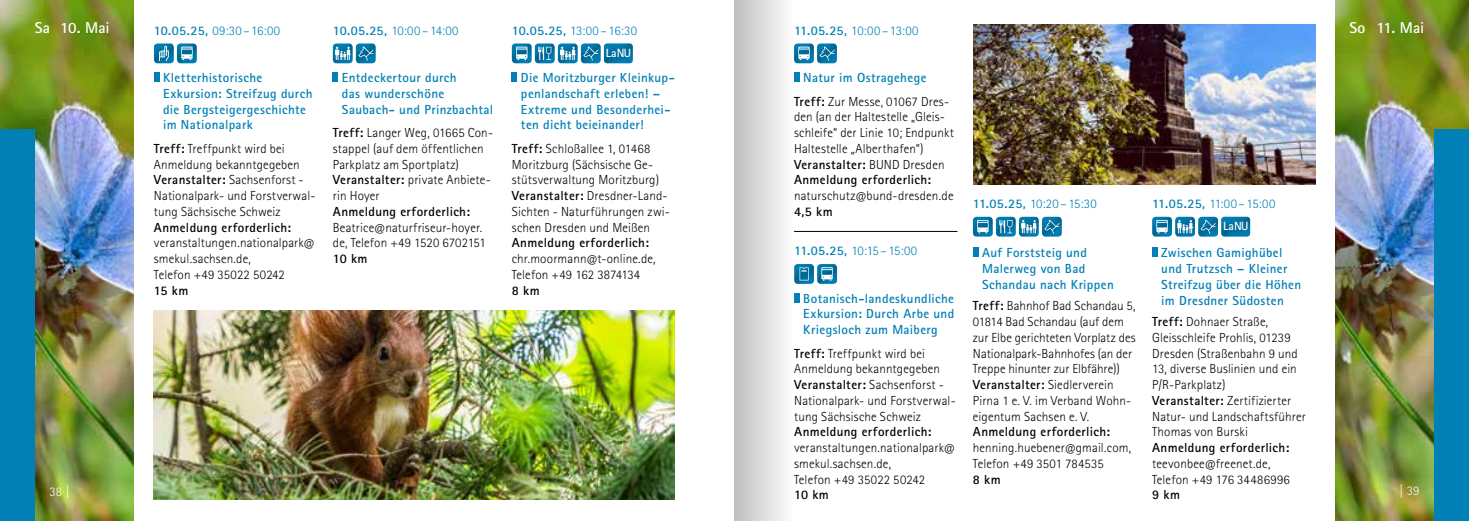
<style>
.page{position:relative;width:1469px;height:521px;background:#fff}
.page>*{position:absolute;margin:0;border:0;box-sizing:border-box;transform-origin:0 0}
.t1{font:700 15.75px "Rotis Sans Serif Pro";color:#fff}
.t2{font:300 13.12px/15.8px "Rotis Sans Serif Pro";letter-spacing:.01em;color:#000}
.t3{font:700 13.12px/15.8px "Rotis Sans Serif Pro";letter-spacing:.025em;color:#0080b5}
.t4{font:700 13.12px "Rotis Sans Serif Pro";letter-spacing:.025em;color:#000}
.t5{font:300 13.12px "Rotis Sans Serif Pro";color:#0080b5}
.t6{font:300 13.12px "Rotis Sans Serif Pro";color:#fff}
.t7{font:700 11.9px "AT Rotis Sans Serif";color:#fff}
.s1{font-weight:700}
.s2{font-weight:700;color:#0080b5}
</style>
<div class="page">
<img style="left:1335px;top:0;width:133px;height:521px">
<img style="left:0;top:0;width:134px;height:521px">
<div style="left:1434px;top:129px;width:34px;height:392px;background:#0080b5"></div>
<div style="left:0;top:129px;width:35px;height:392px;background:#0080b5"></div>
<img style="left:154px;top:43px;width:20px;height:20px">
<svg style="left:154px;top:43px;width:15px;height:18px"></svg>
<img style="left:177px;top:43px;width:20px;height:20px">
<svg style="left:177px;top:43px;width:15px;height:17px"></svg>
<div style="left:154px;top:72px;width:5px;height:10px;background:#0080b5"></div>
<img style="left:333px;top:43px;width:20px;height:20px">
<svg style="left:333px;top:44px;width:17px;height:16px"></svg>
<img style="left:356px;top:43px;width:20px;height:20px">
<svg style="left:356px;top:43px;width:17px;height:17px"></svg>
<div style="left:333px;top:72px;width:5px;height:10px;background:#0080b5"></div>
<img style="left:512px;top:43px;width:19px;height:20px">
<svg style="left:512px;top:43px;width:15px;height:17px"></svg>
<img style="left:535px;top:43px;width:19px;height:20px">
<svg style="left:535px;top:43px;width:16px;height:17px"></svg>
<img style="left:558px;top:43px;width:19px;height:20px">
<svg style="left:558px;top:44px;width:17px;height:16px"></svg>
<img style="left:581px;top:43px;width:19px;height:20px">
<svg style="left:581px;top:43px;width:17px;height:17px"></svg>
<img style="left:604px;top:43px;width:29px;height:20px">
<div style="left:512px;top:72px;width:5px;height:10px;background:#0080b5"></div>
<hr style="left:794px;top:231px;width:163px;height:1px;background:#000">
<img style="left:154px;top:311px;width:521px;height:189px">
<img style="left:973px;top:217px;width:19px;height:20px">
<svg style="left:972px;top:217px;width:16px;height:16px"></svg>
<img style="left:996px;top:217px;width:19px;height:20px">
<svg style="left:995px;top:217px;width:17px;height:16px"></svg>
<img style="left:1019px;top:217px;width:19px;height:20px">
<svg style="left:1019px;top:217px;width:17px;height:16px"></svg>
<img style="left:1042px;top:217px;width:19px;height:20px">
<svg style="left:1042px;top:217px;width:17px;height:17px"></svg>
<div style="left:972px;top:247px;width:6px;height:10px;background:#0080b5"></div>
<img style="left:1152px;top:217px;width:19px;height:20px">
<svg style="left:1152px;top:217px;width:15px;height:16px"></svg>
<img style="left:1175px;top:217px;width:19px;height:20px">
<svg style="left:1175px;top:217px;width:17px;height:16px"></svg>
<img style="left:1198px;top:217px;width:20px;height:20px">
<svg style="left:1198px;top:217px;width:17px;height:17px"></svg>
<img style="left:1221px;top:217px;width:29px;height:20px">
<div style="left:1152px;top:247px;width:5px;height:10px;background:#0080b5"></div>
<img style="left:973px;top:25px;width:342px;height:159px">
<svg style="left:734px;top:0;width:124px;height:521px"></svg>
<p class="t1" style="left:35px;top:18px;width:76px">Sa 10. Mai</p>
<p class="t5" style="left:154px;top:23px;width:128px"><span class="s1">10.05.25,</span> 09:30–16:00</p>
<p class="t1" style="left:1349px;top:18px;width:76px">So 11. Mai</p>
<p class="t3" style="left:163px;top:70px;width:151px">Kletterhistorische<br>Exkursion: Streifzug durch die Bergsteigergeschichte im Nationalpark</p>
<p class="t2" style="left:154px;top:141px;width:163px"><span class="s1">Treff:</span> Treffpunkt wird bei<br>Anmeldung bekanntgegeben<br><span class="s1">Veranstalter:</span> Sachsenforst -<br>Nationalpark- und Forstverwal&shy;tung Sächsische Schweiz</p>
<p class="t4" style="left:154px;top:219px;width:139px">Anmeldung erforderlich:</p>
<p class="t2" style="left:154px;top:235px;width:162px">veranstaltungen.nationalpark@ smekul.sachsen.de,<br>Telefon +49 35022 50242</p>
<p class="t4" style="left:154px;top:282px;width:36px">15 km</p>
<p class="t5" style="left:333px;top:23px;width:127px"><span class="s1">10.05.25,</span> 10:00–14:00</p>
<p class="t3" style="left:342px;top:70px;width:153px">Entdeckertour durch<br>das wunderschöne<br>Saubach- und Prinzbachtal</p>
<p class="t2" style="left:333px;top:125px;width:162px"><span class="s1">Treff:</span> Langer Weg, 01665 Con&shy;stappel (auf dem öffentlichen<br>Parkplatz am Sportplatz)<br><span class="s1">Veranstalter:</span> private Anbiete&shy;rin Hoyer</p>
<p class="t4" style="left:333px;top:203px;width:139px">Anmeldung erforderlich:</p>
<p class="t2" style="left:333px;top:220px;width:154px">Beatrice@naturfriseur-hoyer. de, Telefon +49 1520 6702151</p>
<p class="t4" style="left:333px;top:250px;width:36px">10 km</p>
<p class="t5" style="left:512px;top:23px;width:127px"><span class="s1">10.05.25,</span> 13:00–16:30</p>
<p class="t7" style="left:606px;top:45px;width:27px">LaNU</p>
<p class="t3" style="left:521px;top:70px;width:155px">Die Moritzburger Kleinkup&shy;penlandschaft erleben! –<br>Extreme und Besonderhei&shy;ten dicht beieinander!</p>
<p class="t2" style="left:512px;top:141px;width:160px"><span class="s1">Treff:</span> Schloßallee 1, 01468<br>Moritzburg (Sächsische Ge&shy;stütsverwaltung Moritzburg)<br><span class="s1">Veranstalter:</span> Dresdner-Land-<br>Sichten - Naturführungen zwi&shy;schen Dresden und Meißen</p>
<p class="t4" style="left:512px;top:235px;width:139px">Anmeldung erforderlich:</p>
<p class="t2" style="left:512px;top:251px;width:145px">chr.moormann@t-online.de,<br>Telefon +49 162 3874134</p>
<p class="t4" style="left:512px;top:282px;width:29px">8 km</p>
<p class="t5" style="left:794px;top:23px;width:126px"><span class="s1">11.05.25,</span> 10:00–13:00</p>
<p class="t2" style="left:794px;top:66px;width:157px;line-height:23.6px;text-indent:9px"><span class="s2">Natur im Ostragehege<br></span><span class="s1">Treff:</span> Zur Messe, 01067 Dres-</p>
<p class="t2" style="left:794px;top:109px;width:161px">den (an der Haltestelle „Gleis&shy;schleife“ der Linie 10; Endpunkt<br>Haltestelle „Alberthafen“)<br><span class="s1">Veranstalter:</span> BUND Dresden<br><span class="s1">Anmeldung erforderlich:</span></p>
<p class="t2" style="left:794px;top:188px;width:161px">naturschutz@bund-dresden.de</p>
<p class="t4" style="left:794px;top:203px;width:40px">4,5 km</p>
<p class="t5" style="left:794px;top:243px;width:124px"><span class="s1">11.05.25,</span> 10:15– 15:00</p>
<p class="t3" style="left:803px;top:290px;width:153px;text-align:justify">Botanisch-landeskundliche Exkursion: Durch Arbe und Kriegsloch zum Maiberg</p>
<p class="t2" style="left:794px;top:346px;width:163px"><span class="s1">Treff:</span> Treffpunkt wird bei<br>Anmeldung bekanntgegeben<br><span class="s1">Veranstalter:</span> Sachsenforst -<br>Nationalpark- und Forstverwal&shy;tung Sächsische Schweiz</p>
<p class="t4" style="left:794px;top:424px;width:139px">Anmeldung erforderlich:</p>
<p class="t2" style="left:794px;top:440px;width:162px">veranstaltungen.nationalpark@ smekul.sachsen.de,<br>Telefon +49 35022 50242</p>
<p class="t4" style="left:794px;top:487px;width:36px">10 km</p>
<p class="t5" style="left:972px;top:196px;width:125px"><span class="s1">11.05.25,</span> 10:20–15:30</p>
<p class="t3" style="left:982px;top:245px;width:133px">Auf Forststeig und<br>Malerweg von Bad<br>Schandau nach Krippen</p>
<p class="t2" style="left:972px;top:298px;width:164px"><span class="s1">Treff:</span> Bahnhof Bad Schandau 5,<br>01814 Bad Schandau (auf dem zur Elbe gerichteten Vorplatz des<br>Nationalpark-Bahnhofes (an der<br>Treppe hinunter zur Elbfähre))<br><span class="s1">Veranstalter:</span> Siedlerverein<br>Pirna 1 e. V. im Verband Wohn&shy;eigentum Sachsen e. V.</p>
<p class="t4" style="left:972px;top:424px;width:139px">Anmeldung erforderlich:</p>
<p class="t2" style="left:972px;top:440px;width:160px">henning.huebener@gmail.com,<br>Telefon +49 3501 784535</p>
<p class="t4" style="left:972px;top:471px;width:29px">8 km</p>
<p class="t5" style="left:1152px;top:196px;width:125px"><span class="s1">11.05.25,</span> 11:00–15:00</p>
<p class="t7" style="left:1223px;top:218px;width:27px">LaNU</p>
<p class="t3" style="left:1161px;top:245px;width:141px">Zwischen Gamighübel und Trutzsch – Kleiner<br>Streifzug über die Höhen im Dresdner Südosten</p>
<p class="t2" style="left:1152px;top:314px;width:155px"><span class="s1">Treff:</span> Dohnaer Straße,<br>Gleisschleife Prohlis, 01239<br>Dresden (Straßenbahn 9 und<br>13, diverse Buslinien und ein<br>P/R-Parkplatz)<br><span class="s1">Veranstalter:</span> Zertifizierter<br>Natur- und Landschaftsführer<br>Thomas von Burski</p>
<p class="t4" style="left:1152px;top:439px;width:139px">Anmeldung erforderlich:</p>
<p class="t2" style="left:1152px;top:456px;width:139px">teevonbee@freenet.de,<br>Telefon +49 176 34486996</p>
<p class="t6" style="left:1399px;top:483px;width:22px">| 39</p>
<p class="t6" style="left:50px;top:483px;width:22px">38 |</p>
<p class="t4" style="left:1152px;top:487px;width:29px">9 km</p>
</div>
